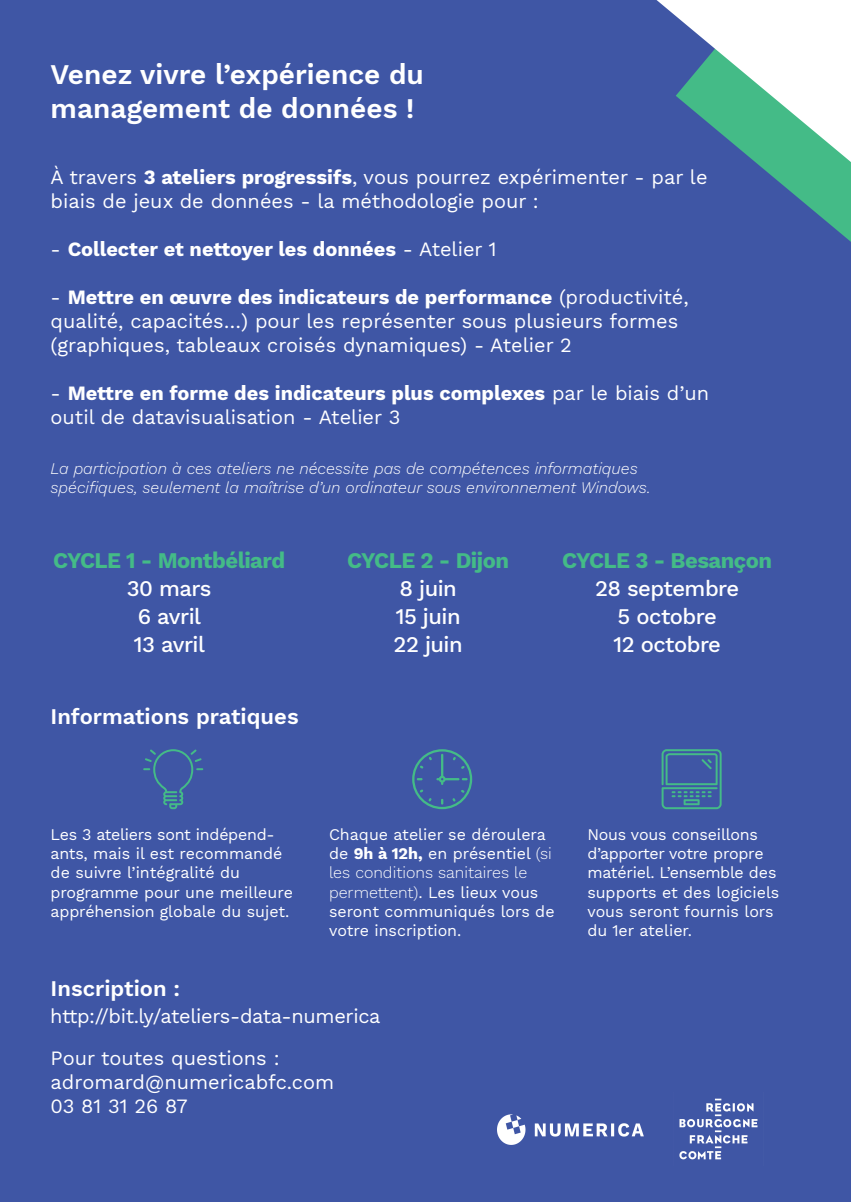
<style>
.page{position:relative;width:851px;height:1202px;background:#fff}
.page>*{position:absolute;margin:0;border:0;box-sizing:border-box;transform-origin:0 0}
.t1{font:600 28px/33.6px "Work Sans";color:#fff}
.t2{font:500 22px/28px "Work Sans";letter-spacing:-.025em;color:#fff;text-align:center}
.t3{font:700 22px "Work Sans";letter-spacing:-.025em;color:#44bb87}
.t4{font:600 22px "Work Sans";color:#fff}
.t5{font:20px/24px "Work Sans";color:#fff}
.t6{font:700 20px "Work Sans";color:#fff}
.t7{font:16px/19.2px "Work Sans";color:#fff}
.t8{font:italic 300 16px/19.2px "Work Sans";color:#fff}
.s1{font-weight:700}
.s2{font-weight:400}
.s3{font-weight:300}
</style>
<div class="page">
<div style="left:0;top:0;width:850px;height:1202px;background:#3f56a5"></div>
<img style="left:679px;top:1098px;width:79px;height:62px">
<img style="left:497px;top:1114px;width:146px;height:30px">
<svg style="left:412px;top:749px;width:60px;height:60px"></svg>
<svg style="left:143px;top:749px;width:60px;height:60px"></svg>
<svg style="left:661px;top:749px;width:60px;height:60px"></svg>
<svg style="left:788px;top:189px;width:62px;height:52px"></svg>
<svg style="left:656px;top:0;width:194px;height:189px"></svg>
<h1 class="t1" style="left:51px;top:56px;width:375px">Venez vivre l’expérience du management de données !</h1>
<p class="t5" style="left:51px;top:164px;width:658px">À travers <span class="s1">3 ateliers progressifs</span>, vous pourrez expérimenter - par le biais de jeux de données - la méthodologie pour :</p>
<p class="t6" style="left:51px;top:234px;width:447px"><span class="s2">-</span> Collecter et nettoyer les données <span class="s2">- Atelier 1</span></p>
<p class="t5" style="left:51px;top:284px;width:639px">- <span class="s1">Mettre en œuvre des indicateurs de performance</span> (productivité, qualité, capacités…) pour les représenter sous plusieurs formes (graphiques, tableaux croisés dynamiques) - Atelier 2</p>
<p class="t5" style="left:51px;top:380px;width:660px">- <span class="s1">Mettre en forme des indicateurs plus complexes</span> par le biais d’un outil de datavisualisation - Atelier 3</p>
<p class="t8" style="left:51px;top:458px;width:601px">La participation à ces ateliers ne nécessite pas de compétences informatiques spécifiques, seulement la maîtrise d’un ordinateur sous environnement Windows.</p>
<p class="t3" style="left:53px;top:543px;width:233px">CYCLE 1 - Montbéliard</p>
<p class="t2" style="left:127px;top:573px;width:86px">30 mars<br>6 avril<br>13 avril</p>
<p class="t4" style="left:51px;top:700px;width:249px">Informations pratiques</p>
<p class="t3" style="left:347px;top:543px;width:163px">CYCLE 2 - Dijon</p>
<p class="t2" style="left:393px;top:573px;width:71px;text-align:left">8 juin<br>15 juin<br>22 juin</p>
<p class="t3" style="left:562px;top:543px;width:211px">CYCLE 3 - Besançon</p>
<p class="t2" style="left:595px;top:573px;width:146px">28 septembre<br>5 octobre<br>12 octobre</p>
<p class="t7" style="left:51px;top:824px;width:244px">Les 3 ateliers sont indépend&shy;ants, mais il est recommandé de suivre l’intégralité du programme pour une meilleure appréhension globale du sujet.</p>
<p class="t4" style="left:51px;top:972px;width:131px">Inscription :</p>
<p class="t7" style="left:329px;top:824px;width:227px">Chaque atelier se déroulera de <span class="s1">9h à 12h,</span> en présentiel <span class="s3">(si les conditions sanitaires le permettent)</span>. Les lieux vous seront communiqués lors de votre inscription.</p>
<p class="t5" style="left:50px;top:1003px;width:332px">http://bit.ly/ateliers-data-numerica</p>
<p class="t5" style="left:51px;top:1046px;width:285px">Pour toutes questions : adromard@numericabfc.com<br>03 81 31 26 87</p>
<p class="t7" style="left:587px;top:824px;width:193px">Nous vous conseillons d’apporter votre propre matériel. L’ensemble des supports et des logiciels vous seront fournis lors du 1er atelier.</p>
</div>
